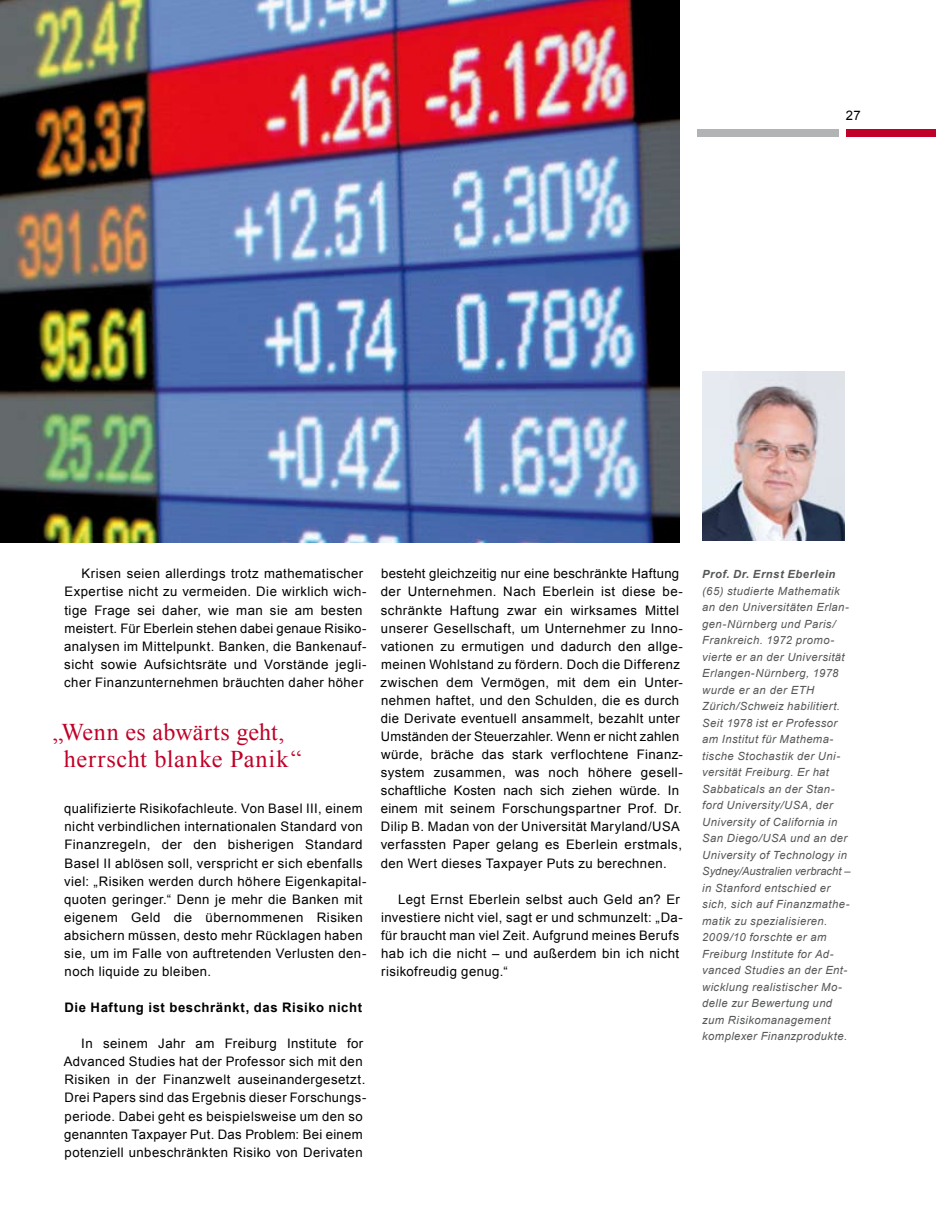
<style>
.page{position:relative;width:936px;height:1212px;background:#fff}
.page>*{position:absolute;margin:0;border:0;box-sizing:border-box;transform-origin:0 0}
.t1{font:24px/27px "Times New Roman";letter-spacing:.02em;color:#c00028}
.t2{font:13.2px/18px "Arial";letter-spacing:.03em;color:#000}
.t3{font:700 13.2px "Arial";letter-spacing:.045em;color:#000}
.t4{font:italic 11.25px/16.5px "Arial";letter-spacing:.035em;color:#565757}
.t5{font:italic 700 11.25px "Arial";letter-spacing:.045em;color:#565757}
</style>
<div class="page">
<img style="left:702px;top:371px;width:142px;height:170px">
<div style="left:845px;top:129px;width:90px;height:8px;background:#c00028"></div>
<div style="left:696px;top:129px;width:142px;height:8px;background:#b1b3b4"></div>
<img style="left:0;top:0;width:679px;height:542px">
<p class="t2" style="left:845px;top:107px;width:16px">27</p>
<p class="t2" style="left:64px;top:565px;width:304px;text-indent:17px">Krisen seien allerdings trotz mathematischer Expertise nicht zu vermeiden. Die wirklich wich&shy;tige Frage sei daher, wie man sie am besten meistert. Für Eberlein stehen dabei genaue Risiko&shy;analysen im Mittelpunkt. Banken, die Bankenauf&shy;sicht sowie Aufsichtsräte und Vorstände jegli&shy;cher Finanzunternehmen bräuchten daher höher</p>
<h1 class="t1" style="left:64px;top:718px;width:239px;text-indent:-11px">„Wenn es abwärts geht, herrscht blanke Panik“</h1>
<p class="t2" style="left:64px;top:800px;width:304px">qualifizierte Risikofachleute. Von Basel III, einem nicht verbindlichen internationalen Standard von Finanzregeln, der den bisherigen Standard Basel II ablösen soll, verspricht er sich ebenfalls viel: „Risiken werden durch höhere Eigenkapital&shy;quoten geringer.“ Denn je mehr die Banken mit eigenem Geld die übernommenen Risiken absichern müssen, desto mehr Rücklagen haben sie, um im Falle von auftretenden Verlusten den&shy;noch liquide zu bleiben.</p>
<p class="t3" style="left:64px;top:999px;width:299px">Die Haftung ist beschränkt, das Risiko nicht</p>
<p class="t2" style="left:64px;top:1035px;width:303px;text-indent:18px">In seinem Jahr am Freiburg Institute for Advanced Studies hat der Professor sich mit den Risiken in der Finanzwelt auseinandergesetzt.<br>Drei Papers sind das Ergebnis dieser Forschungs&shy;periode. Dabei geht es beispielsweise um den so genannten Taxpayer Put. Das Problem: Bei einem potenziell unbeschränkten Risiko von Derivaten</p>
<p class="t2" style="left:380px;top:565px;width:304px">besteht gleichzeitig nur eine beschränkte Haftung der Unternehmen. Nach Eberlein ist diese be&shy;schränkte Haftung zwar ein wirksames Mittel unserer Gesellschaft, um Unternehmer zu Inno&shy;vationen zu ermutigen und dadurch den allge&shy;meinen Wohlstand zu fördern. Doch die Differenz zwischen dem Vermögen, mit dem ein Unter&shy;nehmen haftet, und den Schulden, die es durch die Derivate eventuell ansammelt, bezahlt unter Umständen der Steuerzahler. Wenn er nicht zahlen würde, bräche das stark verflochtene Finanz&shy;system zusammen, was noch höhere gesell&shy;schaftliche Kosten nach sich ziehen würde. In einem mit seinem Forschungspartner Prof. Dr.<br>Dilip B. Madan von der Universität Maryland/USA verfassten Paper gelang es Eberlein erstmals, den Wert dieses Taxpayer Puts zu berechnen.</p>
<p class="t2" style="left:381px;top:890px;width:303px;text-indent:17px">Legt Ernst Eberlein selbst auch Geld an? Er investiere nicht viel, sagt er und schmunzelt: „Da&shy;für braucht man viel Zeit. Aufgrund meines Berufs hab ich die nicht – und außerdem bin ich nicht risikofreudig genug.“</p>
<p class="t5" style="left:702px;top:567px;width:135px">Prof. Dr. Ernst Eberlein</p>
<p class="t4" style="left:702px;top:582px;width:150px">(65) studierte Mathematik an den Universitäten Erlan&shy;gen-Nürnberg und Paris/<br>Frankreich. 1972 promo&shy;vierte er an der Universität<br>Erlangen-Nürnberg, 1978 wurde er an der ETH<br>Zürich/Schweiz habilitiert.<br>Seit 1978 ist er Professor am Institut für Mathema&shy;tische Stochastik der Uni&shy;versität Freiburg. Er hat<br>Sabbaticals an der Stan&shy;ford University/USA, der<br>University of California in<br>San Diego/USA und an der<br>University of Technology in<br>Sydney/Australien verbracht – in Stanford entschied er sich, sich auf Finanzmathe&shy;matik zu spezialisieren.<br>2009/10 forschte er am<br>Freiburg Institute for Ad&shy;vanced Studies an der Ent&shy;wicklung realistischer Mo&shy;delle zur Bewertung und zum Risikomanagement komplexer Finanzprodukte.</p>
</div>
